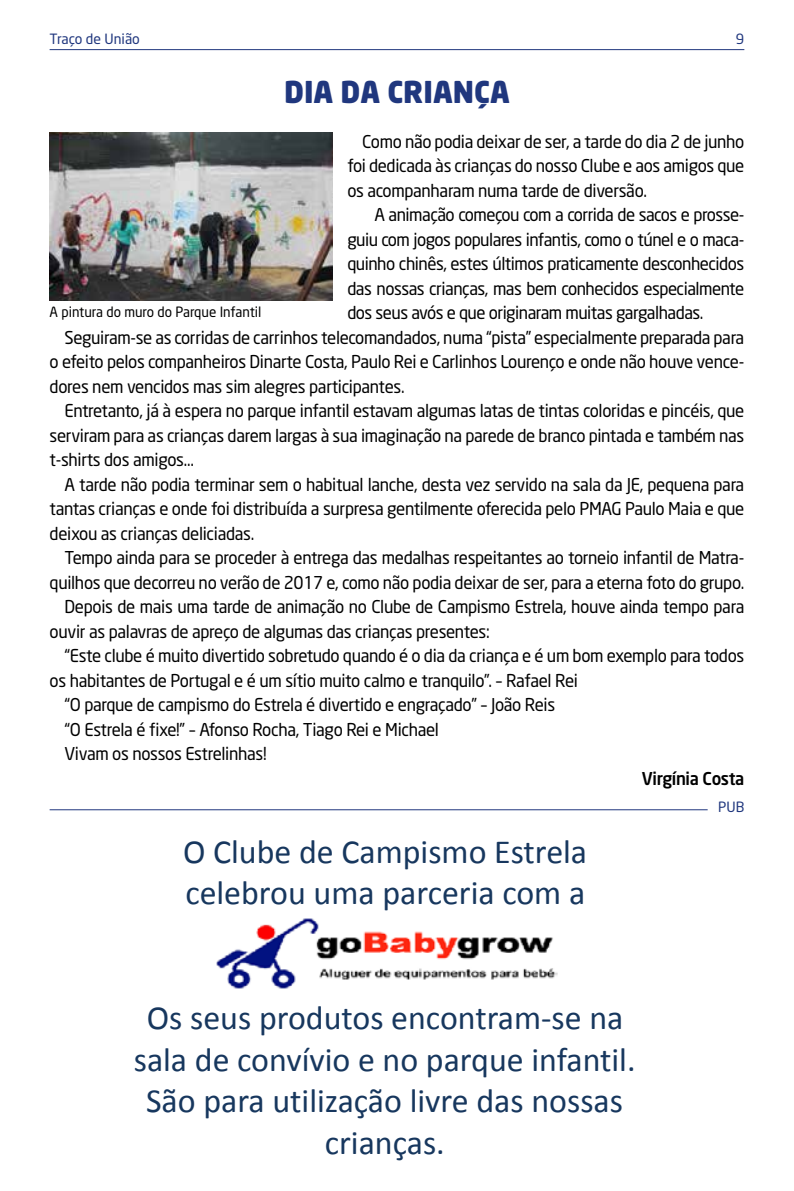
<style>
.page{position:relative;width:794px;height:1191px;background:#fff}
.page>*{position:absolute;margin:0;border:0;box-sizing:border-box;transform-origin:0 0}
.t1{font:33.95px/41.6px "Calibri";color:#17375e}
.t2{font:900 29.75px "Neo Sans";color:#20377e;scale:.96 1}
.t3{font:17.5px/24.5px "Neo Sans";letter-spacing:-.02em;color:#000;text-align:justify;scale:.96 1}
.t4{font:500 17.5px "Neo Sans";letter-spacing:-.02em;color:#000;scale:.96 1}
.t5{font:14px "Neo Sans";color:#000;scale:.96 1}
.t6{font:14px "Neo Sans";color:#20377e}
</style>
<div class="page">
<hr style="left:50px;top:49px;width:694px;height:1px;background:#20377e">
<img style="left:217px;top:918px;width:340px;height:71px">
<img style="left:50px;top:132px;width:282px;height:169px">
<hr style="left:50px;top:809px;width:657px;height:1px;background:#20377e">
<p class="t6" style="left:50px;top:31px;width:92px">Traço de União</p>
<p class="t6" style="left:736px;top:31px;width:10px">9</p>
<h2 class="t2" style="left:284px;top:72px;width:236px">DIA DA CRIANÇA</h2>
<p class="t3" style="left:347px;top:129px;width:415px;text-indent:15px">Como não podia deixar de ser, a tarde do dia 2 de junho foi dedicada às crianças do nosso Clube e aos amigos que os acompanharam numa tarde de diversão.</p>
<p class="t3" style="left:374px;top:202px;width:387px">A animação começou com a corrida de sacos e prosse-</p>
<p class="t3" style="left:347px;top:227px;width:415px">guiu com jogos populares infantis, como o túnel e o maca-</p>
<p class="t3" style="left:347px;top:251px;width:415px">quinho chinês, estes últimos praticamente desconhecidos</p>
<p class="t3" style="left:347px;top:276px;width:415px">das nossas crianças, mas bem conhecidos especialmente</p>
<p class="t3" style="left:347px;top:300px;width:372px">dos seus avós e que originaram muitas gargalhadas.</p>
<p class="t3" style="left:64px;top:325px;width:709px">Seguiram-se as corridas de carrinhos telecomandados, numa “pista” especialmente preparada para</p>
<p class="t3" style="left:50px;top:349px;width:725px">o efeito pelos companheiros Dinarte Costa, Paulo Rei e Carlinhos Lourenço e onde não houve vence-</p>
<p class="t3" style="left:50px;top:374px;width:371px">dores nem vencidos mas sim alegres participantes.</p>
<p class="t3" style="left:64px;top:398px;width:710px">Entretanto, já à espera no parque infantil estavam algumas latas de tintas coloridas e pincéis, que</p>
<p class="t3" style="left:50px;top:423px;width:725px">serviram para as crianças darem largas à sua imaginação na parede de branco pintada e também nas</p>
<p class="t3" style="left:50px;top:447px;width:152px">t-shirts dos amigos…</p>
<p class="t3" style="left:64px;top:472px;width:709px">A tarde não podia terminar sem o habitual lanche, desta vez servido na sala da JE, pequena para</p>
<p class="t3" style="left:50px;top:496px;width:725px">tantas crianças e onde foi distribuída a surpresa gentilmente oferecida pelo PMAG Paulo Maia e que</p>
<p class="t3" style="left:50px;top:521px;width:215px">deixou as crianças deliciadas.</p>
<p class="t3" style="left:64px;top:545px;width:709px">Tempo ainda para se proceder à entrega das medalhas respeitantes ao torneio infantil de Matra-</p>
<p class="t3" style="left:50px;top:570px;width:725px">quilhos que decorreu no verão de 2017 e, como não podia deixar de ser, para a eterna foto do grupo.</p>
<p class="t3" style="left:64px;top:594px;width:709px">Depois de mais uma tarde de animação no Clube de Campismo Estrela, houve ainda tempo para</p>
<p class="t3" style="left:50px;top:619px;width:460px">ouvir as palavras de apreço de algumas das crianças presentes:</p>
<p class="t3" style="left:64px;top:643px;width:709px">“Este clube é muito divertido sobretudo quando é o dia da criança e é um bom exemplo para todos</p>
<p class="t3" style="left:50px;top:668px;width:552px">os habitantes de Portugal e é um sítio muito calmo e tranquilo”. – Rafael Rei</p>
<p class="t3" style="left:64px;top:692px;width:512px">“O parque de campismo do Estrela é divertido e engraçado” – João Reis</p>
<p class="t3" style="left:64px;top:717px;width:392px">“O Estrela é fixe!” – Afonso Rocha, Tiago Rei e Michael</p>
<p class="t3" style="left:64px;top:741px;width:212px">Vivam os nossos Estrelinhas!</p>
<p class="t4" style="left:642px;top:767px;width:108px">Virgínia Costa</p>
<p class="t5" style="left:50px;top:303px;width:222px">A pintura do muro do Parque Infantil</p>
<h1 class="t1" style="left:183px;top:830px;width:406px">O Clube de Campismo Estrela celebrou uma parceria com a</h1>
<h1 class="t1" style="left:134px;top:997px;width:503px;text-align:center">Os seus produtos encontram-se na sala de convívio e no parque infantil.<br>São para utilização livre das nossas crianças.</h1>
<p class="t6" style="left:718px;top:798px;width:28px">PUB</p>
</div>
